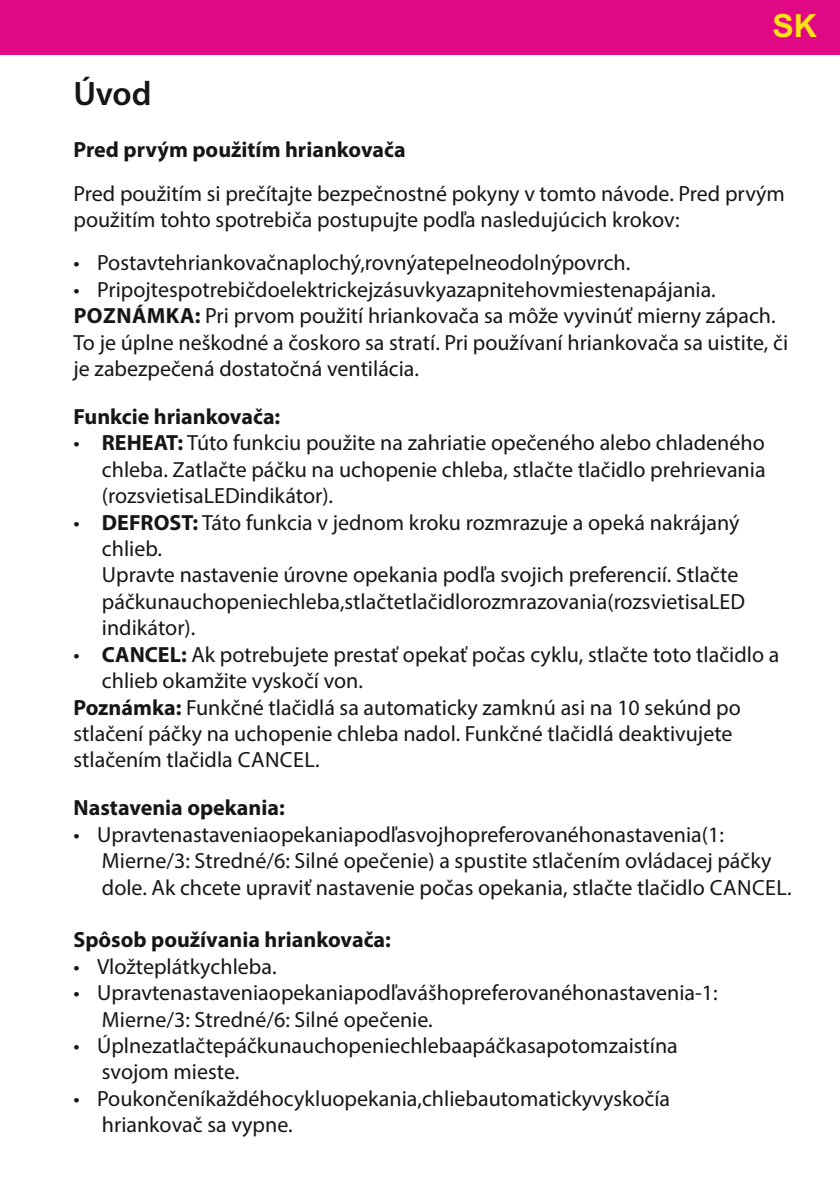
<style>
.page{position:relative;width:840px;height:1191px;background:#fff}
.page>*{position:absolute;margin:0;border:0;box-sizing:border-box;transform-origin:0 0}
.t1{font:600 34px "Myriad Pro";color:#151616}
.t2{font:700 32px "Arial";color:#fbe116}
.t3{font:22px/26.4px "Myriad Pro";color:#151616}
.t4{font:700 22px "Myriad Pro";color:#151616}
.s1{font-weight:700}
</style>
<div class="page">
<div style="left:0;top:0;width:839px;height:54px;background:#e10886"></div>
<h2 class="t2" style="left:772px;top:14px;width:46px">SK</h2>
<h1 class="t1" style="left:73px;top:79px;width:79px">Úvod</h1>
<p class="t4" style="left:73px;top:141px;width:333px">Pred prvým použitím hriankovača</p>
<p class="t3" style="left:73px;top:182px;width:712px">Pred použitím si prečítajte bezpečnostné pokyny v tomto návode. Pred prvým použitím tohto spotrebiča postupujte podľa nasledujúcich krokov:</p>
<p class="t3" style="left:73px;top:252px;width:558px">• Postavtehriankovačnaplochý,rovnýatepelneodolnýpovrch.</p>
<p class="t3" style="left:73px;top:278px;width:715px">• Pripojtespotrebičdoelektrickejzásuvkyazapnitehovmiestenapájania.<br><span class="s1">POZNÁMKA:</span> Pri prvom použití hriankovača sa môže vyvinúť mierny zápach.<br>To je úplne neškodné a čoskoro sa stratí. Pri používaní hriankovača sa uistite, či je zabezpečená dostatočná ventilácia.</p>
<p class="t4" style="left:73px;top:407px;width:208px">Funkcie hriankovača:</p>
<p class="t3" style="left:102px;top:432px;width:664px;text-align:justify;text-indent:-28px">• <span class="s1">REHEAT:</span> Túto funkciu použite na zahriatie opečeného alebo chladeného chleba. Zatlačte páčku na uchopenie chleba, stlačte tlačidlo prehrievania (rozsvietisaLEDindikátor).</p>
<p class="t3" style="left:102px;top:511px;width:644px;text-indent:-28px">• <span class="s1">DEFROST:</span> Táto funkcia v jednom kroku rozmrazuje a opeká nakrájaný chlieb.<br>Upravte nastavenie úrovne opekania podľa svojich preferencií. Stlačte páčkunauchopeniechleba,stlačtetlačidlorozmrazovania(rozsvietisaLED indikátor).</p>
<p class="t3" style="left:73px;top:643px;width:707px">• <span class="s1">CANCEL:</span> Ak potrebujete prestať opekať počas cyklu, stlačte toto tlačidlo a</p>
<p class="t3" style="left:102px;top:669px;width:262px">chlieb okamžite vyskočí von.</p>
<p class="t3" style="left:73px;top:696px;width:668px"><span class="s1">Poznámka:</span> Funkčné tlačidlá sa automaticky zamknú asi na 10 sekúnd po</p>
<p class="t3" style="left:73px;top:722px;width:660px">stlačení páčky na uchopenie chleba nadol. Funkčné tlačidlá deaktivujete</p>
<p class="t3" style="left:73px;top:748px;width:247px">stlačením tlačidla CANCEL.</p>
<p class="t4" style="left:73px;top:799px;width:213px">Nastavenia opekania:</p>
<p class="t3" style="left:102px;top:823px;width:691px;text-indent:-28px">• Upravtenastaveniaopekaniapodľasvojhopreferovanéhonastavenia(1:<br>Mierne/3: Stredné/6: Silné opečenie) a spustite stlačením ovládacej páčky dole. Ak chcete upraviť nastavenie počas opekania, stlačte tlačidlo CANCEL.</p>
<p class="t4" style="left:73px;top:931px;width:319px">Spôsob používania hriankovača:</p>
<p class="t3" style="left:73px;top:955px;width:204px">• Vložteplátkychleba.</p>
<p class="t3" style="left:102px;top:981px;width:617px;text-indent:-28px">• Upravtenastaveniaopekaniapodľavášhopreferovanéhonastavenia-1:<br>Mierne/3: Stredné/6: Silné opečenie.</p>
<p class="t3" style="left:102px;top:1034px;width:577px;text-indent:-28px">• Úplnezatlačtepáčkunauchopeniechlebaapáčkasapotomzaistína svojom mieste.</p>
<p class="t3" style="left:102px;top:1087px;width:569px;text-indent:-28px">• Poukončeníkaždéhocykluopekania,chliebautomatickyvyskočía hriankovač sa vypne.</p>
</div>
